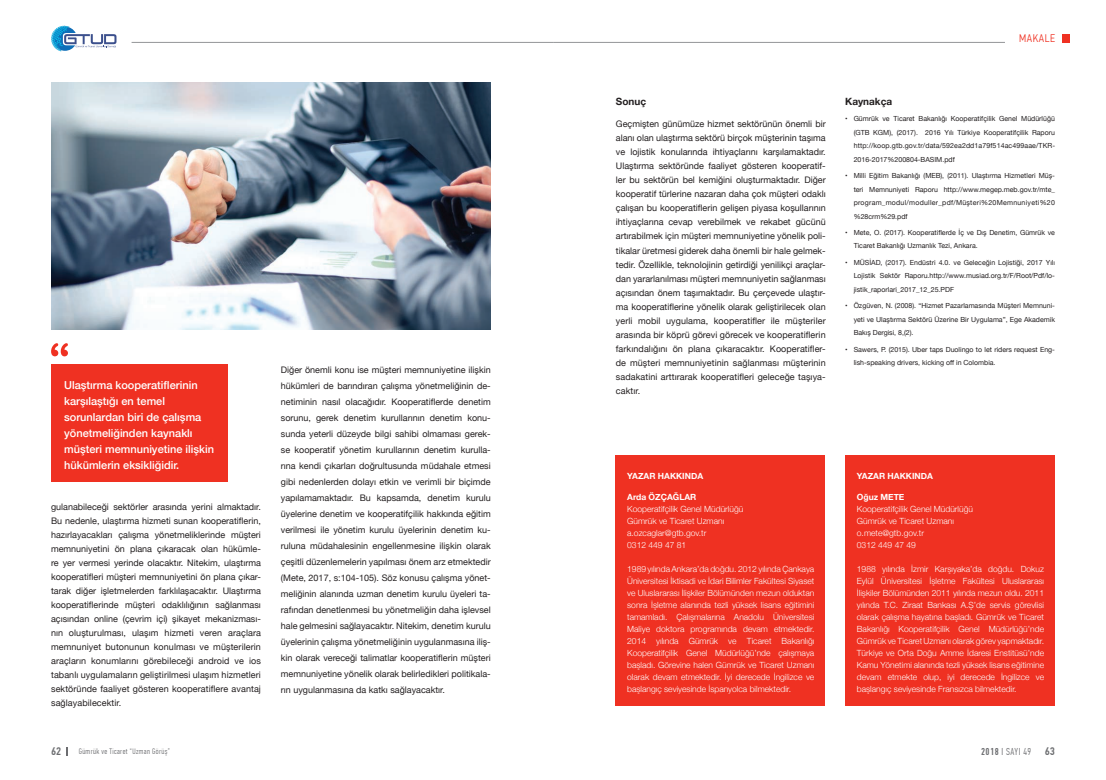
<style>
.page{position:relative;width:1106px;height:780px;background:#fff}
.page>*{position:absolute;margin:0;border:0;box-sizing:border-box;transform-origin:0 0}
.t1{font:500 11px/16px "Helvetica Neue";color:#fff}
.t2{font:300 11px "PF Din Text Cond Pro";letter-spacing:.05em;color:#ef3122}
.t3{font:500 11px "PF Din Text Cond Pro";color:#6c6d70}
.t4{font:300 10px "PF Din Text Comp Pro";letter-spacing:.05em;color:#6c6d70}
.t5{font:700 10px "Helvetica Neue";color:#231f20}
.t6{font:9px/14px "Helvetica Neue";letter-spacing:.01em;color:#231f20;text-align:justify}
.t7{font:300 8.5px/12px "Helvetica Neue";color:#fff}
.t8{font:700 8.5px "Helvetica Neue";color:#fff}
.t9{font:300 8px "PF Din Text Comp Pro";letter-spacing:.05em;color:#6c6d70}
.t10{font:7px/13.5px "Helvetica Neue";color:#231f20;text-align:justify}
.s1{font-weight:500}
.s2{font-family:"PF Din Text Cond Pro";font-weight:500;font-size:11px}
</style>
<div class="page">
<hr style="left:553px;top:42px;width:452px;height:1px;background:#939598">
<hr style="left:132px;top:42px;width:421px;height:1px;background:#939598">
<svg style="left:51px;top:26px;width:66px;height:25px"></svg>
<svg style="left:66px;top:747px;width:2px;height:8px"></svg>
<div style="left:1062px;top:34px;width:7px;height:9px;background:#ef3122"></div>
<div style="left:845px;top:455px;width:210px;height:251px;background:#ef3122"></div>
<div style="left:615px;top:455px;width:210px;height:251px;background:#ef3122"></div>
<div style="left:51px;top:364px;width:176px;height:118px;background:#ef3122"></div>
<svg style="left:51px;top:343px;width:17px;height:13px"></svg>
<img style="left:51px;top:82px;width:439px;height:247px">
<p class="t1" style="left:64px;top:377px;width:151px">Ulaştırma kooperatiflerinin karşılaştığı en temel sorunlardan biri de çalışma yönetmeliğinden kaynaklı müşteri memnuniyetine ilişkin hükümlerin eksikliğidir.</p>
<p class="t6" style="left:51px;top:500px;width:211px">gulanabileceği sektörler arasında yerini almaktadır.<br>Bu nedenle, ulaştırma hizmeti sunan kooperatiflerin, hazırlayacakları çalışma yönetmeliklerinde müşteri memnuniyetini ön plana çıkaracak olan hükümle&shy;re yer vermesi yerinde olacaktır. Nitekim, ulaştırma kooperatifleri müşteri memnuniyetini ön plana çıkar&shy;tarak diğer işletmelerden farklılaşacaktır. Ulaştırma kooperatiflerinde müşteri odaklılığının sağlanması açısından online (çevrim içi) şikayet mekanizması&shy;nın oluşturulması, ulaşım hizmeti veren araçlara memnuniyet butonunun konulması ve müşterilerin araçların konumlarını görebileceği android ve ios tabanlı uygulamaların geliştirilmesi ulaşım hizmetleri sektöründe faaliyet gösteren kooperatiflere avantaj sağlayabilecektir.</p>
<p class="t6" style="left:281px;top:362px;width:211px;line-height:16px">Diğer önemli konu ise müşteri memnuniyetine ilişkin hükümleri de barındıran çalışma yönetmeliğinin de&shy;netiminin nasıl olacağıdır. Kooperatiflerde denetim sorunu, gerek denetim kurullarının denetim konu&shy;sunda yeterli düzeyde bilgi sahibi olmaması gerek&shy;se kooperatif yönetim kurullarının denetim kurulla&shy;rına kendi çıkarları doğrultusunda müdahale etmesi gibi nedenlerden dolayı etkin ve verimli bir biçimde yapılamamaktadır. Bu kapsamda, denetim kurulu üyelerine denetim ve kooperatifçilik hakkında eğitim verilmesi ile yönetim kurulu üyelerinin denetim ku&shy;ruluna müdahalesinin engellenmesine ilişkin olarak çeşitli düzenlemelerin yapılması önem arz etmektedir (Mete, 2017, s:104-105). Söz konusu çalışma yönet&shy;meliğinin alanında uzman denetim kurulu üyeleri ta&shy;rafından denetlenmesi bu yönetmeliğin daha işlevsel hale gelmesini sağlayacaktır. Nitekim, denetim kurulu üyelerinin çalışma yönetmeliğinin uygulanmasına iliş&shy;kin olarak vereceği talimatlar kooperatiflerin müşteri memnuniyetine yönelik olarak belirledikleri politikala&shy;rın uygulanmasına da katkı sağlayacaktır.</p>
<p class="t2" style="left:1019px;top:32px;width:37px">MAKALE</p>
<p class="t5" style="left:616px;top:93px;width:32px">Sonuç</p>
<p class="t6" style="left:616px;top:118px;width:211px">Geçmişten günümüze hizmet sektörünün önemli bir alanı olan ulaştırma sektörü birçok müşterinin taşıma ve lojistik konularında ihtiyaçlarını karşılamaktadır.<br>Ulaştırma sektöründe faaliyet gösteren kooperatif&shy;ler bu sektörün bel kemiğini oluşturmaktadır. Diğer kooperatif türlerine nazaran daha çok müşteri odaklı çalışan bu kooperatiflerin gelişen piyasa koşullarının ihtiyaçlarına cevap verebilmek ve rekabet gücünü artırabilmek için müşteri memnuniyetine yönelik poli&shy;tikalar üretmesi giderek daha önemli bir hale gelmek&shy;tedir. Özellikle, teknolojinin getirdiği yenilikçi araçlar&shy;dan yararlanılması müşteri memnuniyetin sağlanması açısından önem taşımaktadır. Bu çerçevede ulaştır&shy;ma kooperatiflerine yönelik olarak geliştirilecek olan yerli mobil uygulama, kooperatifler ile müşteriler arasında bir köprü görevi görecek ve kooperatiflerin farkındalığını ön plana çıkaracaktır. Kooperatifler&shy;de müşteri memnuniyetinin sağlanması müşterinin sadakatini arttırarak kooperatifleri geleceğe taşıya&shy;caktır.</p>
<p class="t5" style="left:845px;top:93px;width:49px">Kaynakça</p>
<p class="t10" style="left:853px;top:112px;width:203px;text-indent:-9px">• Gümrük ve Ticaret Bakanlığı Kooperatifçilik Genel Müdürlüğü (GTB KGM), (2017). 2016 Yılı Türkiye Kooperatifçilik Raporu http://koop.gtb.gov.tr/data/592ea2dd1a79f514ac499aae/TKR-2016-2017%200804-BASIM.pdf</p>
<p class="t10" style="left:853px;top:169px;width:203px;text-indent:-9px">• Milli Eğitim Bakanlığı (MEB), (2011). Ulaştırma Hizmetleri Müş&shy;teri Memnuniyeti Raporu http://www.megep.meb.gov.tr/mte_ program_modul/moduller_pdf/Müşteri%20Memnuniyeti%20 %28crm%29.pdf</p>
<p class="t10" style="left:853px;top:226px;width:203px;text-indent:-9px">• Mete, O. (2017). Kooperatiflerde İç ve Dış Denetim, Gümrük ve<br>Ticaret Bakanlığı Uzmanlık Tezi, Ankara.</p>
<p class="t10" style="left:853px;top:256px;width:203px;text-indent:-9px">• MÜSİAD, (2017). Endüstri 4.0. ve Geleceğin Lojistiği, 2017 Yılı Lojistik Sektör Raporu.http://www.musiad.org.tr/F/Root/Pdf/lo&shy;jistik_raporlari_2017_12_25.PDF</p>
<p class="t10" style="left:853px;top:299px;width:203px;text-indent:-9px">• Özgüven, N. (2008). “Hizmet Pazarlamasında Müşteri Memnuni&shy;yeti ve Ulaştırma Sektörü Üzerine Bir Uygulama”, Ege Akademik Bakış Dergisi, 8,(2).</p>
<p class="t10" style="left:853px;top:343px;width:203px;text-indent:-9px">• Sawers, P. (2015). Uber taps Duolingo to let riders request Eng&shy;lish-speaking drivers, kicking off in Colombia.</p>
<p class="t8" style="left:627px;top:469px;width:78px">YAZAR HAKKINDA</p>
<p class="t8" style="left:627px;top:490px;width:71px">Arda ÖZÇAĞLAR</p>
<p class="t7" style="left:627px;top:502px;width:118px">Kooperatifçilik Genel Müdürlüğü<br>Gümrük ve Ticaret Uzmanı a.ozcaglar@gtb.gov.tr<br>0312 449 47 81</p>
<p class="t7" style="left:627px;top:562px;width:189px;text-align:justify">1989 yılında Ankara’da doğdu. 2012 yılında Çankaya Üniversitesi İktisadi ve İdari Bilimler Fakültesi Siyaset ve Uluslararası İlişkiler Bölümünden mezun olduktan sonra İşletme alanında tezli yüksek lisans eğitimini tamamladı. Çalışmalarına Anadolu Üniversitesi Maliye doktora programında devam etmektedir.<br>2014 yılında Gümrük ve Ticaret Bakanlığı Kooperatifçilik Genel Müdürlüğü’nde çalışmaya başladı. Görevine halen Gümrük ve Ticaret Uzmanı olarak devam etmektedir. İyi derecede İngilizce ve başlangıç seviyesinde İspanyolca bilmektedir.</p>
<p class="t8" style="left:857px;top:469px;width:78px">YAZAR HAKKINDA</p>
<p class="t8" style="left:857px;top:490px;width:49px">Oğuz METE</p>
<p class="t7" style="left:857px;top:502px;width:118px">Kooperatifçilik Genel Müdürlüğü<br>Gümrük ve Ticaret Uzmanı o.mete@gtb.gov.tr<br>0312 449 47 49</p>
<p class="t7" style="left:857px;top:562px;width:189px;text-align:justify">1988 yılında İzmir Karşıyaka’da doğdu. Dokuz Eylül Üniversitesi İşletme Fakültesi Uluslararası İlişkiler Bölümünden 2011 yılında mezun oldu. 2011 yılında T.C. Ziraat Bankası A.Ş’de servis görevlisi olarak çalışma hayatına başladı. Gümrük ve Ticaret Bakanlığı Kooperatifçilik Genel Müdürlüğü’nde Gümrük ve Ticaret Uzmanı olarak görev yapmaktadır.<br>Türkiye ve Orta Doğu Amme İdaresi Enstitüsü’nde Kamu Yönetimi alanında tezli yüksek lisans eğitimine devam etmekte olup, iyi derecede İngilizce ve başlangıç seviyesinde Fransızca bilmektedir.</p>
<p class="t3" style="left:51px;top:744px;width:12px">62</p>
<p class="t9" style="left:79px;top:746px;width:93px">Gümrük ve Ticaret “Uzman Görüş”</p>
<p class="t4" style="left:981px;top:745px;width:75px"><span class="s1">2018</span> I SAYI 49 <span class="s2">63</span></p>
</div>
